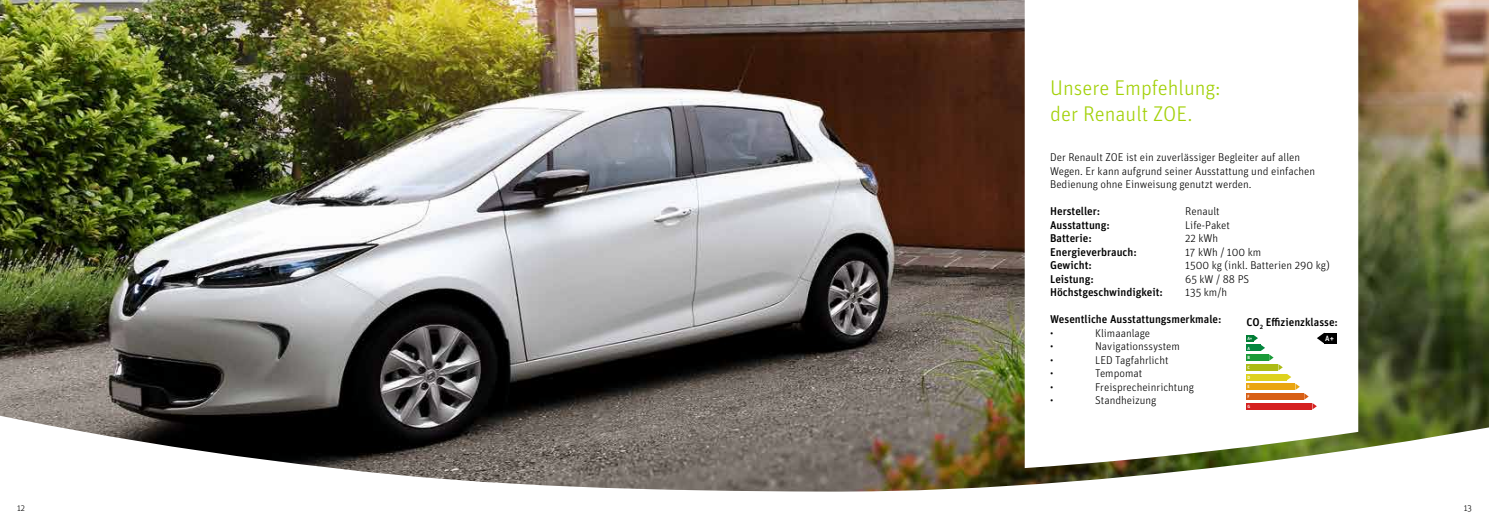
<style>
.page{position:relative;width:1489px;height:525px;background:#fff}
.page>*{position:absolute;margin:0;border:0;box-sizing:border-box;transform-origin:0 0}
.t1{font:300 21.25px/25.5px "Unit OT";color:#a3d109}
.t2{font:300 11.25px/13.5px "Unit OT";color:#000}
.t3{font:500 11.25px "Unit OT";color:#000}
.t4{font:300 8.88px "Unit OT";color:#000}
.t5{font:300 8.75px "Unit OT";color:#000}
.t6{font:500 7.62px "Unit OT";color:#fff}
.t7{font:500 4.5px/9.6px "Unit OT";color:#fff}
</style>
<div class="page">
<img style="left:0;top:0;width:1488px;height:135px">
<img style="left:0;top:135px;width:1488px;height:357px">
<svg style="left:1024px;top:0;width:334px;height:468px"></svg>
<div style="left:1246px;top:335px;width:7px;height:6px;background:#007d34"></div>
<div style="left:1324px;top:332px;width:12px;height:11px;background:#000"></div>
<div style="left:1246px;top:344px;width:14px;height:7px;background:#03863e"></div>
<div style="left:1246px;top:354px;width:22px;height:6px;background:#1a9a38"></div>
<div style="left:1246px;top:364px;width:32px;height:6px;background:#acbb14"></div>
<div style="left:1246px;top:373px;width:40px;height:7px;background:#ded21e"></div>
<div style="left:1246px;top:383px;width:49px;height:7px;background:#eaa511"></div>
<div style="left:1246px;top:393px;width:58px;height:6px;background:#d85f15"></div>
<div style="left:1246px;top:403px;width:66px;height:6px;background:#d52120"></div>
<svg style="left:1253px;top:332px;width:71px;height:77px"></svg>
<h1 class="t1" style="left:1050px;top:75px;width:172px">Unsere Empfehlung: der Renault ZOE.</h1>
<p class="t2" style="left:1050px;top:150px;width:266px">Der Renault ZOE ist ein zuverlässiger Begleiter auf allen<br>Wegen. Er kann aufgrund seiner Ausstattung und einfachen<br>Bedienung ohne Einweisung genutzt werden.</p>
<p class="t3" style="left:1050px;top:204px;width:52px">Hersteller:</p>
<p class="t2" style="left:1185px;top:204px;width:36px">Renault</p>
<p class="t3" style="left:1050px;top:218px;width:61px">Ausstattung:</p>
<p class="t2" style="left:1185px;top:218px;width:46px">Life-Paket</p>
<p class="t3" style="left:1050px;top:231px;width:43px">Batterie:</p>
<p class="t2" style="left:1185px;top:231px;width:35px">22 kWh</p>
<p class="t3" style="left:1050px;top:245px;width:88px">Energieverbrauch:</p>
<p class="t2" style="left:1185px;top:245px;width:78px">17 kWh / 100 km</p>
<p class="t3" style="left:1050px;top:258px;width:43px">Gewicht:</p>
<p class="t2" style="left:1185px;top:258px;width:146px">1500 kg (inkl. Batterien 290 kg)</p>
<p class="t3" style="left:1050px;top:272px;width:45px">Leistung:</p>
<p class="t2" style="left:1185px;top:272px;width:66px">65 kW / 88 PS</p>
<p class="t3" style="left:1050px;top:285px;width:114px">Höchstgeschwindigkeit:</p>
<p class="t2" style="left:1185px;top:285px;width:43px">135 km/h</p>
<p class="t3" style="left:1050px;top:312px;width:173px">Wesentliche Ausstattungsmerkmale:</p>
<p class="t2" style="left:1050px;top:326px;width:5px">•</p>
<p class="t2" style="left:1095px;top:326px;width:57px">Klimaanlage</p>
<p class="t2" style="left:1050px;top:339px;width:5px">•</p>
<p class="t2" style="left:1095px;top:339px;width:86px">Navigationssystem</p>
<p class="t2" style="left:1050px;top:353px;width:5px">•</p>
<p class="t2" style="left:1095px;top:353px;width:75px">LED Tagfahrlicht</p>
<p class="t2" style="left:1050px;top:366px;width:5px">•</p>
<p class="t2" style="left:1095px;top:366px;width:49px">Tempomat</p>
<p class="t2" style="left:1050px;top:380px;width:5px">•</p>
<p class="t2" style="left:1095px;top:380px;width:100px">Freisprecheinrichtung</p>
<p class="t2" style="left:1050px;top:393px;width:5px">•</p>
<p class="t2" style="left:1095px;top:393px;width:63px">Standheizung</p>
<p class="t3" style="left:1246px;top:314px;width:93px">CO<sub>2</sub> Effizienzklasse:</p>
<p class="t7" style="left:1247px;top:333px;width:7px">A+</p>
<p class="t6" style="left:1325px;top:333px;width:10px">A+</p>
<p class="t7" style="left:1247px;top:343px;width:4px;text-align:justify">A B C</p>
<p class="t7" style="left:1247px;top:372px;width:4px">D<br>E</p>
<p class="t7" style="left:1247px;top:391px;width:4px">F<br>G</p>
<p class="t5" style="left:17px;top:502px;width:9px">12</p>
<p class="t4" style="left:1463px;top:502px;width:10px">13</p>
</div>
